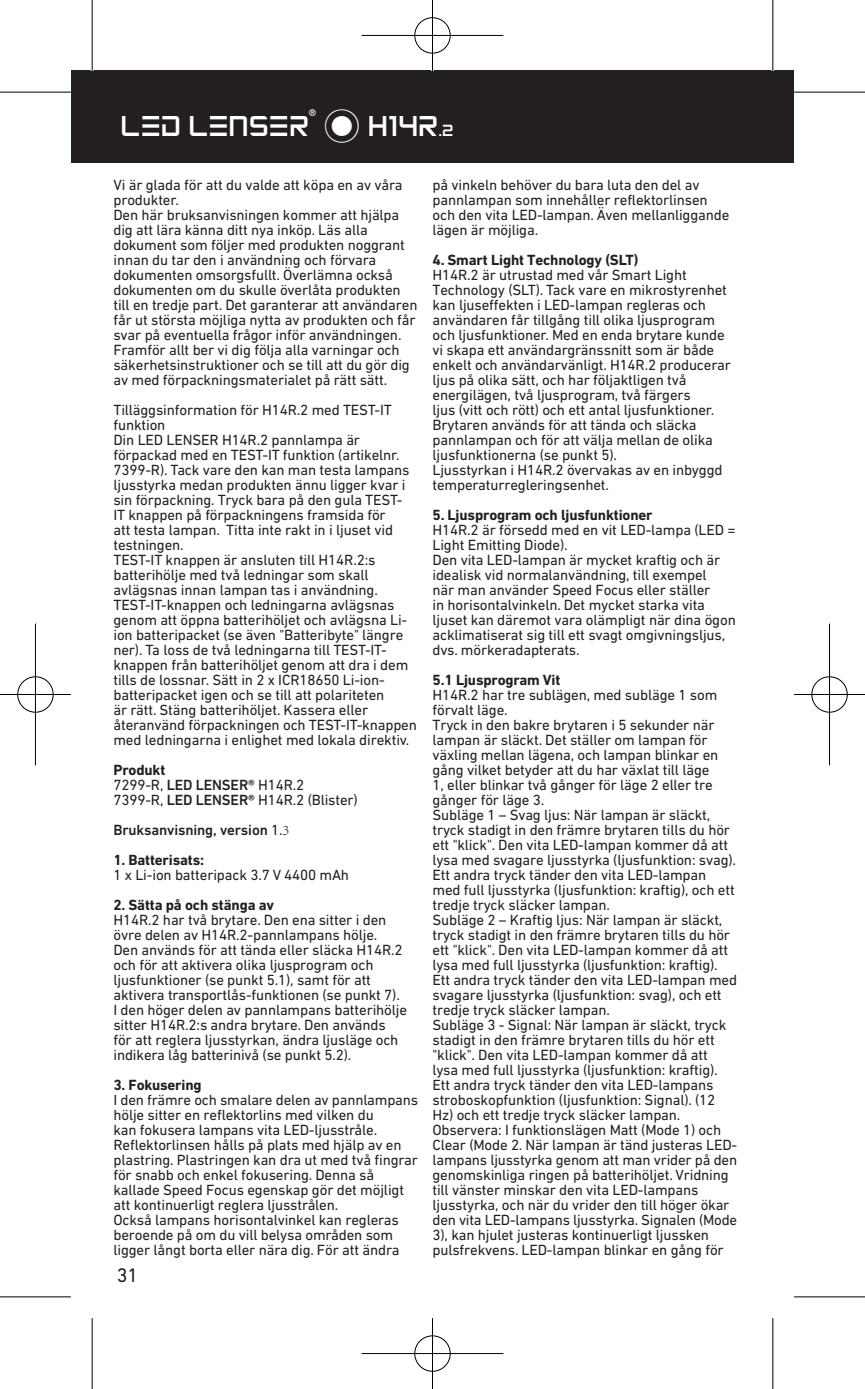
<style>
.page{position:relative;width:865px;height:1389px;background:#fff}
.page>*{position:absolute;margin:0;border:0;box-sizing:border-box;transform-origin:0 0}
.t1{font:40px "Led Lenser";color:#fff}
.t2{font:20px "DIN Next W1 G";color:#231f20}
.t3{font:15px/15px "DIN Next W1 G";letter-spacing:-.01em;color:#231f20}
.t4{font:500 15px "DIN Next W1 G";letter-spacing:-.01em;color:#231f20}
.s1{font-size:22.5px}
.s2{font-weight:700}
.s3{font-weight:500}
.s4{font-weight:400}
.s5{font-family:"Adobe Song Std";font-weight:300}
</style>
<div class="page">
<div style="left:71px;top:71px;width:701px;height:92px;background:#231f20"></div>
<div style="left:772px;top:71px;width:22px;height:92px;background:#231f20"></div>
<hr style="left:0;top:92px;width:71px;height:1px;background:#000">
<hr style="left:794px;top:92px;width:71px;height:1px;background:#000">
<hr style="left:0;top:1296px;width:71px;height:1px;background:#000">
<hr style="left:794px;top:1296px;width:71px;height:1px;background:#000">
<hr style="left:92px;top:0;width:1px;height:71px;background:#000">
<hr style="left:92px;top:1318px;width:1px;height:71px;background:#000">
<hr style="left:772px;top:0;width:1px;height:71px;background:#000">
<hr style="left:772px;top:1318px;width:1px;height:71px;background:#000">
<div style="left:413px;top:16px;width:39px;height:39px;border:3px solid #fff;border-radius:50%"></div>
<hr style="left:361px;top:34px;width:142px;height:3px;background:#fff">
<hr style="left:431px;top:0;width:3px;height:71px;background:#fff">
<div style="left:414px;top:17px;width:36px;height:36px;border:1px solid #000;border-radius:50%"></div>
<hr style="left:361px;top:35px;width:142px;height:1px;background:#000">
<hr style="left:432px;top:0;width:1px;height:71px;background:#000">
<div style="left:413px;top:1334px;width:39px;height:39px;border:3px solid #fff;border-radius:50%"></div>
<hr style="left:361px;top:1352px;width:142px;height:3px;background:#fff">
<hr style="left:431px;top:1318px;width:3px;height:71px;background:#fff">
<div style="left:414px;top:1336px;width:36px;height:36px;border:1px solid #000;border-radius:50%"></div>
<hr style="left:361px;top:1353px;width:142px;height:1px;background:#000">
<hr style="left:432px;top:1318px;width:1px;height:71px;background:#000">
<div style="left:16px;top:675px;width:39px;height:39px;border:3px solid #fff;border-radius:50%"></div>
<hr style="left:0;top:693px;width:71px;height:3px;background:#fff">
<hr style="left:34px;top:624px;width:3px;height:141px;background:#fff">
<div style="left:17px;top:676px;width:36px;height:37px;border:1px solid #000;border-radius:50%"></div>
<hr style="left:0;top:694px;width:71px;height:1px;background:#000">
<hr style="left:35px;top:624px;width:1px;height:141px;background:#000">
<div style="left:810px;top:675px;width:38px;height:39px;border:3px solid #fff;border-radius:50%"></div>
<hr style="left:794px;top:693px;width:71px;height:3px;background:#fff">
<hr style="left:828px;top:624px;width:3px;height:141px;background:#fff">
<div style="left:811px;top:676px;width:36px;height:37px;border:1px solid #000;border-radius:50%"></div>
<hr style="left:794px;top:694px;width:71px;height:1px;background:#000">
<hr style="left:829px;top:624px;width:1px;height:141px;background:#000">
<p class="t1" style="left:120px;top:106px;width:334px">LED LENSER® * H14R<span class="s1">.2</span></p>
<p class="t3" style="left:113px;top:177px;width:305px">Vi är glada för att du valde att köpa en av våra produkter.<br>Den här bruksanvisningen kommer att hjälpa dig att lära känna ditt nya inköp. Läs alla dokument som följer med produkten noggrant innan du tar den i användning och förvara dokumenten omsorgsfullt. Överlämna också dokumenten om du skulle överlåta produkten till en tredje part. Det garanterar att användaren får ut största möjliga nytta av produkten och får svar på eventuella frågor inför användningen.<br>Framför allt ber vi dig följa alla varningar och säkerhetsinstruktioner och se till att du gör dig av med förpackningsmaterialet på rätt sätt.</p>
<p class="t3" style="left:113px;top:402px;width:305px">Tilläggsinformation för H14R.2 med TEST-IT funktion<br>Din LED LENSER H14R.2 pannlampa är förpackad med en TEST-IT funktion (artikelnr.<br>7399-R). Tack vare den kan man testa lampans ljusstyrka medan produkten ännu ligger kvar i sin förpackning. Tryck bara på den gula TEST-IT knappen på förpackningens framsida för<br>att testa lampan. Titta inte rakt in i ljuset vid testningen.<br>TEST-IT knappen är ansluten till H14R.2:s batterihölje med två ledningar som skall avlägsnas innan lampan tas i användning.<br>TEST-IT-knappen och ledningarna avlägsnas genom att öppna batterihöljet och avlägsna Li&shy;ion batteripacket (se även "Batteribyte" längre ner). Ta loss de två ledningarna till TEST-IT&shy;knappen från batterihöljet genom att dra i dem tills de lossnar. Sätt in 2 x ICR18650 Li-ion&shy;batteripacket igen och se till att polariteten<br>är rätt. Stäng batterihöljet. Kassera eller återanvänd förpackningen och TEST-IT-knappen med ledningarna i enlighet med lokala direktiv.</p>
<p class="t3" style="left:113px;top:762px;width:246px"><span class="s2">Produkt<br></span>7299-R, <span class="s3">LED LENSER®</span> H14R.2<br>7399-R, <span class="s3">LED LENSER®</span> H14R.2 (Blister)</p>
<p class="t4" style="left:113px;top:821px;width:177px">Bruksanvisning, version <span class="s4">1.</span><span class="s5">3</span></p>
<p class="t3" style="left:113px;top:852px;width:237px"><span class="s2">1. Batterisats:<br></span>1 x Li-ion batteripack 3.7 V 4400 mAh</p>
<p class="t3" style="left:113px;top:897px;width:295px"><span class="s2">2. Sätta på och stänga av<br></span>H14R.2 har två brytare. Den ena sitter i den övre delen av H14R.2-pannlampans hölje.<br>Den används för att tända eller släcka H14R.2 och för att aktivera olika ljusprogram och ljusfunktioner (se punkt 5.1), samt för att aktivera transportlås-funktionen (se punkt 7).<br>I den höger delen av pannlampans batterihölje sitter H14R.2:s andra brytare. Den används för att reglera ljusstyrkan, ändra ljusläge och indikera låg batterinivå (se punkt 5.2).</p>
<p class="t3" style="left:113px;top:1077px;width:306px"><span class="s2">3. Fokusering<br></span>I den främre och smalare delen av pannlampans hölje sitter en reflektorlins med vilken du<br>kan fokusera lampans vita LED-ljusstråle.<br>Reflektorlinsen hålls på plats med hjälp av en plastring. Plastringen kan dra ut med två fingrar för snabb och enkel fokusering. Denna så kallade Speed Focus egenskap gör det möjligt att kontinuerligt reglera ljusstrålen.<br>Också lampans horisontalvinkel kan regleras beroende på om du vill belysa områden som ligger långt borta eller nära dig. För att ändra</p>
<p class="t2" style="left:117px;top:1263px;width:23px">31</p>
<p class="t3" style="left:432px;top:177px;width:298px">på vinkeln behöver du bara luta den del av pannlampan som innehåller reflektorlinsen och den vita LED-lampan. Även mellanliggande lägen är möjliga.</p>
<p class="t3" style="left:432px;top:252px;width:300px"><span class="s2">4. Smart Light Technology (SLT)<br></span>H14R.2 är utrustad med vår Smart Light Technology (SLT). Tack vare en mikrostyrenhet kan ljuseffekten i LED-lampan regleras och användaren får tillgång till olika ljusprogram och ljusfunktioner. Med en enda brytare kunde vi skapa ett användargränssnitt som är både enkelt och användarvänligt. H14R.2 producerar ljus på olika sätt, och har följaktligen två energilägen, två ljusprogram, två färgers<br>ljus (vitt och rött) och ett antal ljusfunktioner.<br>Brytaren används för att tända och släcka pannlampan och för att välja mellan de olika ljusfunktionerna (se punkt 5).<br>Ljusstyrkan i H14R.2 övervakas av en inbyggd temperaturregleringsenhet.</p>
<p class="t3" style="left:432px;top:507px;width:305px"><span class="s2">5. Ljusprogram och ljusfunktioner<br></span>H14R.2 är försedd med en vit LED-lampa (LED = Light Emitting Diode).<br>Den vita LED-lampan är mycket kraftig och är idealisk vid normalanvändning, till exempel<br>när man använder Speed Focus eller ställer<br>in horisontalvinkeln. Det mycket starka vita ljuset kan däremot vara olämpligt när dina ögon acklimatiserat sig till ett svagt omgivningsljus, dvs. mörkeradapterats.</p>
<p class="t3" style="left:432px;top:672px;width:306px"><span class="s2">5.1 Ljusprogram Vit<br></span>H14R.2 har tre sublägen, med subläge 1 som förvalt läge.<br>Tryck in den bakre brytaren i 5 sekunder när lampan är släckt. Det ställer om lampan för växling mellan lägena, och lampan blinkar en gång vilket betyder att du har växlat till läge<br>1, eller blinkar två gånger för läge 2 eller tre gånger för läge 3.<br>Subläge 1 – Svag ljus: När lampan är släckt, tryck stadigt in den främre brytaren tills du hör ett "klick". Den vita LED-lampan kommer då att lysa med svagare ljusstyrka (ljusfunktion: svag).<br>Ett andra tryck tänder den vita LED-lampan med full ljusstyrka (ljusfunktion: kraftig), och ett tredje tryck släcker lampan.<br>Subläge 2 – Kraftig ljus: När lampan är släckt, tryck stadigt in den främre brytaren tills du hör ett "klick". Den vita LED-lampan kommer då att lysa med full ljusstyrka (ljusfunktion: kraftig).<br>Ett andra tryck tänder den vita LED-lampan med svagare ljusstyrka (ljusfunktion: svag), och ett tredje tryck släcker lampan.<br>Subläge 3 - Signal: När lampan är släckt, tryck stadigt in den främre brytaren tills du hör ett "klick". Den vita LED-lampan kommer då att lysa med full ljusstyrka (ljusfunktion: kraftig).<br>Ett andra tryck tänder den vita LED-lampans stroboskopfunktion (ljusfunktion: Signal). (12<br>Hz) och ett tredje tryck släcker lampan.<br>Observera: I funktionslägen Matt (Mode 1) och Clear (Mode 2. När lampan är tänd justeras LED&shy;lampans ljusstyrka genom att man vrider på den genomskinliga ringen på batterihöljet. Vridning till vänster minskar den vita LED-lampans ljusstyrka, och när du vrider den till höger ökar den vita LED-lampans ljusstyrka. Signalen (Mode 3), kan hjulet justeras kontinuerligt ljussken pulsfrekvens. LED-lampan blinkar en gång för</p>
</div>
